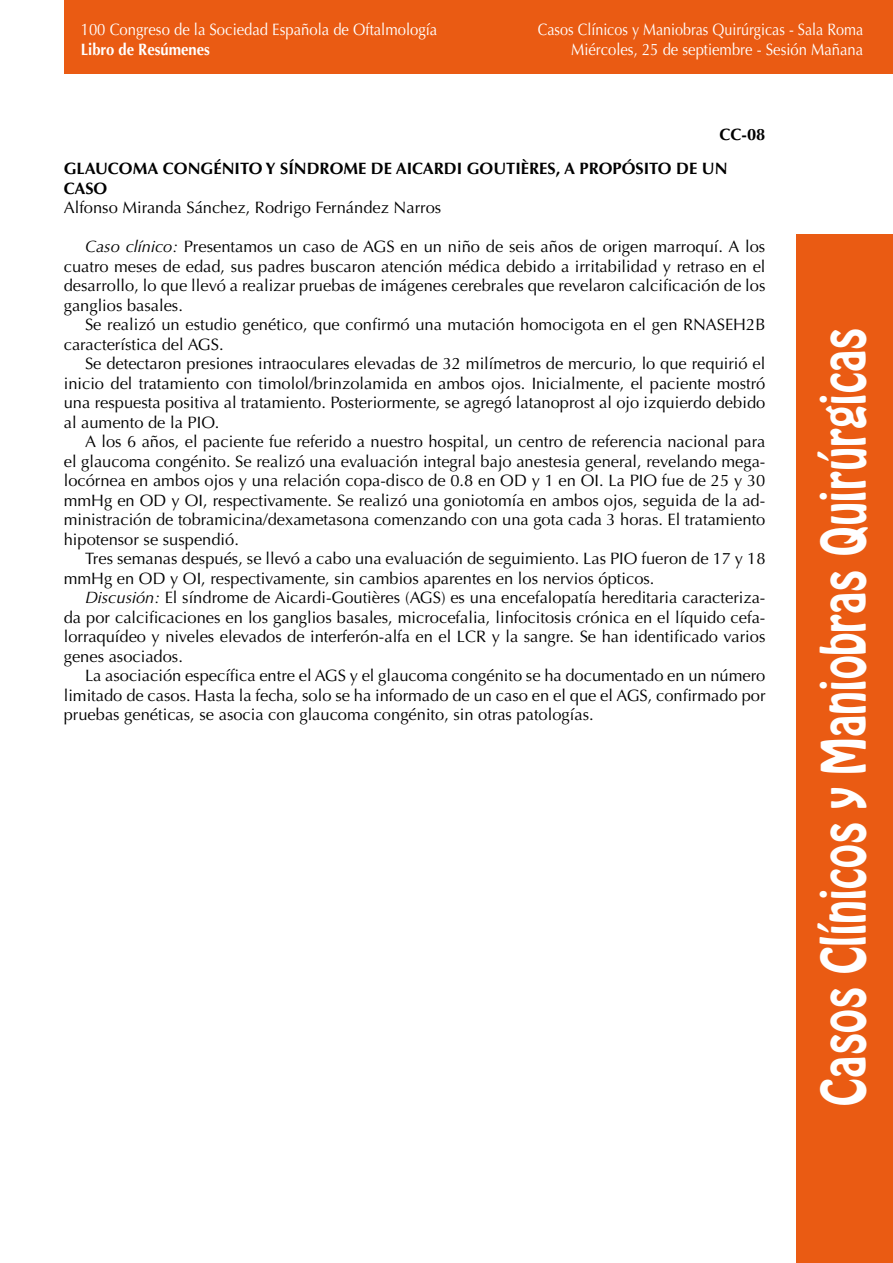
<style>
.page{position:relative;width:893px;height:1263px;background:#fff}
.page>*{position:absolute;margin:0;border:0;box-sizing:border-box;transform-origin:0 0}
.t1{font:54px "Hobo Std";color:#fff;scale:.8 1}
.t2{font:16.5px/19.5px "Optima LT Std";color:#000;text-align:justify}
.t3{font:16.5px "Optima LT Std";color:#fff;scale:.9 1}
.t4{font:700 16.5px/34.5px "Optima LT Std";color:#000}
.t5{font:16.5px "Optima LT Std";color:#fff;scale:.87 1}
.t6{font:700 16.5px "Optima LT Std";color:#fff;scale:.9 1}
.s1{font-style:italic}
</style>
<div class="page">
<div style="left:796px;top:234px;width:97px;height:1029px;background:#ea5b13"></div>
<div style="left:64px;top:0;width:829px;height:74px;background:#ea5b13"></div>
<p class="t3" style="left:81px;top:20px;width:398px">100 Congreso de la Sociedad Española de Oftalmología</p>
<p class="t5" style="left:538px;top:20px;width:375px">Casos Clínicos y Maniobras Quirúrgicas - Sala Roma</p>
<p class="t6" style="left:81px;top:39px;width:145px">Libro de Resúmenes</p>
<p class="t3" style="left:571px;top:39px;width:326px">Miércoles, 25 de septiembre - Sesión Mañana</p>
<p class="t4" style="left:64px;top:117px;width:703px;text-indent:656px">CC-08<br>GLAUCOMA CONGÉNITO Y SÍNDROME DE AICARDI GOUTIÈRES, A PROPÓSITO DE UN</p>
<p class="t4" style="left:64px;top:171px;width:45px">CASO</p>
<p class="t2" style="left:64px;top:198px;width:379px">Alfonso Miranda Sánchez, Rodrigo Fernández Narros</p>
<p class="t2" style="left:64px;top:237px;width:703px;text-indent:21px"><span class="s1">Caso clínico:</span> Presentamos un caso de AGS en un niño de seis años de origen marroquí. A los cuatro meses de edad, sus padres buscaron atención médica debido a irritabilidad y retraso en el desarrollo, lo que llevó a realizar pruebas de imágenes cerebrales que revelaron calcificación de los ganglios basales.</p>
<p class="t2" style="left:64px;top:315px;width:703px;text-indent:21px">Se realizó un estudio genético, que confirmó una mutación homocigota en el gen RNASEH2B característica del AGS.</p>
<p class="t2" style="left:64px;top:354px;width:703px;text-indent:21px">Se detectaron presiones intraoculares elevadas de 32 milímetros de mercurio, lo que requirió el inicio del tratamiento con timolol/brinzolamida en ambos ojos. Inicialmente, el paciente mostró una respuesta positiva al tratamiento. Posteriormente, se agregó latanoprost al ojo izquierdo debido al aumento de la PIO.</p>
<p class="t2" style="left:64px;top:432px;width:703px;text-indent:21px">A los 6 años, el paciente fue referido a nuestro hospital, un centro de referencia nacional para el glaucoma congénito. Se realizó una evaluación integral bajo anestesia general, revelando mega&shy;locórnea en ambos ojos y una relación copa-disco de 0.8 en OD y 1 en OI. La PIO fue de 25 y 30 mmHg en OD y OI, respectivamente. Se realizó una goniotomía en ambos ojos, seguida de la ad&shy;ministración de tobramicina/dexametasona comenzando con una gota cada 3 horas. El tratamiento hipotensor se suspendió.</p>
<p class="t2" style="left:64px;top:549px;width:703px;text-indent:21px">Tres semanas después, se llevó a cabo una evaluación de seguimiento. Las PIO fueron de 17 y 18 mmHg en OD y OI, respectivamente, sin cambios aparentes en los nervios ópticos.</p>
<p class="t2" style="left:64px;top:588px;width:703px;text-indent:21px"><span class="s1">Discusión:</span> El síndrome de Aicardi-Goutières (AGS) es una encefalopatía hereditaria caracteriza&shy;da por calcificaciones en los ganglios basales, microcefalia, linfocitosis crónica en el líquido cefa&shy;lorraquídeo y niveles elevados de interferón-alfa en el LCR y la sangre. Se han identificado varios genes asociados.</p>
<p class="t2" style="left:64px;top:666px;width:703px;text-indent:21px">La asociación específica entre el AGS y el glaucoma congénito se ha documentado en un número limitado de casos. Hasta la fecha, solo se ha informado de un caso en el que el AGS, confirmado por pruebas genéticas, se asocia con glaucoma congénito, sin otras patologías.</p>
<h1 class="t1" style="left:806px;top:1105px;width:974px;rotate:-90deg">Casos Clínicos y Maniobras Quirúrgicas</h1>
</div>
